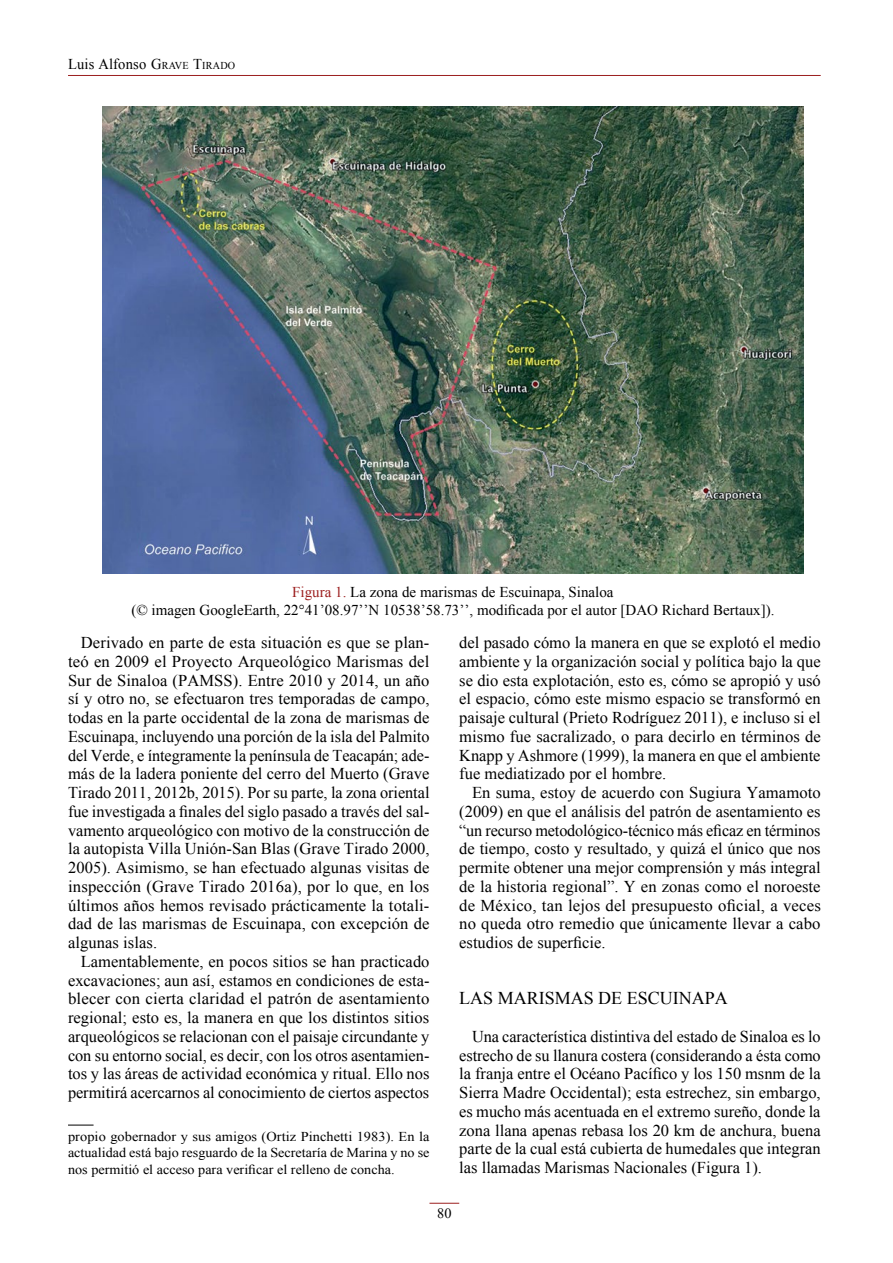
<style>
.page{position:relative;width:893px;height:1263px;background:#fff}
.page>*{position:absolute;margin:0;border:0;box-sizing:border-box;transform-origin:0 0}
.t1{font:18px "Times New Roman";color:#000}
.t2{font:16.5px/18.8px "Times New Roman";color:#000;text-align:justify}
.t3{font:15px/18px "Times New Roman";color:#000;text-align:center}
.t4{font:14.25px "Times New Roman";color:#000}
.t5{font:13.5px/16.2px "Times New Roman";color:#000;text-align:justify;scale:1.06 1}
.s1{font-style:inherit}
.s2{font-size:10.5px}
.s3{color:#9c1f1f}
</style>
<div class="page">
<hr style="left:68px;top:75px;width:753px;height:1px;background:#9c1f1f">
<hr style="left:429px;top:1203px;width:30px;height:1px;background:#9c1f1f">
<svg style="left:68px;top:1125px;width:26px;height:1px"></svg>
<img style="left:102px;top:106px;width:702px;height:468px">
<p class="t3" style="left:68px;top:55px;width:169px">Luis Alfonso <span class="s1">G</span><span class="s2">RAVE</span> <span class="s1">T</span><span class="s2">IRADO</span></p>
<p class="t3" style="left:131px;top:583px;width:645px"><span class="s3">Figura 1.</span> La zona de marismas de Escuinapa, Sinaloa<br>(© imagen GoogleEarth, 22°41’08.97’’N 10538’58.73’’, modificada por el autor [DAO Richard Bertaux]).</p>
<p class="t2" style="left:68px;top:633px;width:363px;text-indent:13px">Derivado en parte de esta situación es que se plan&shy;teó en 2009 el Proyecto Arqueológico Marismas del Sur de Sinaloa (PAMSS). Entre 2010 y 2014, un año sí y otro no, se efectuaron tres temporadas de campo, todas en la parte occidental de la zona de marismas de Escuinapa, incluyendo una porción de la isla del Palmito del Verde, e íntegramente la península de Teacapán; ade&shy;más de la ladera poniente del cerro del Muerto (Grave Tirado 2011, 2012b, 2015). Por su parte, la zona oriental fue investigada a finales del siglo pasado a través del sal&shy;vamento arqueológico con motivo de la construcción de la autopista Villa Unión-San Blas (Grave Tirado 2000, 2005). Asimismo, se han efectuado algunas visitas de inspección (Grave Tirado 2016a), por lo que, en los últimos años hemos revisado prácticamente la totali&shy;dad de las marismas de Escuinapa, con excepción de algunas islas.</p>
<p class="t2" style="left:68px;top:952px;width:363px;text-indent:13px">Lamentablemente, en pocos sitios se han practicado excavaciones; aun así, estamos en condiciones de esta&shy;blecer con cierta claridad el patrón de asentamiento regional; esto es, la manera en que los distintos sitios arqueológicos se relacionan con el paisaje circundante y con su entorno social, es decir, con los otros asentamien&shy;tos y las áreas de actividad económica y ritual. Ello nos permitirá acercarnos al conocimiento de ciertos aspectos</p>
<p class="t5" style="left:68px;top:1128px;width:343px">propio gobernador y sus amigos (Ortiz Pinchetti 1983). En la actualidad está bajo resguardo de la Secretaría de Marina y no se nos permitió el acceso para verificar el relleno de concha.</p>
<p class="t2" style="left:459px;top:633px;width:363px">del pasado cómo la manera en que se explotó el medio ambiente y la organización social y política bajo la que se dio esta explotación, esto es, cómo se apropió y usó el espacio, cómo este mismo espacio se transformó en paisaje cultural (Prieto Rodríguez 2011), e incluso si el mismo fue sacralizado, o para decirlo en términos de Knapp y Ashmore (1999), la manera en que el ambiente fue mediatizado por el hombre.</p>
<p class="t2" style="left:459px;top:783px;width:363px;text-indent:13px">En suma, estoy de acuerdo con Sugiura Yamamoto (2009) en que el análisis del patrón de asentamiento es “un recurso metodológico-técnico más eficaz en términos de tiempo, costo y resultado, y quizá el único que nos permite obtener una mejor comprensión y más integral de la historia regional”. Y en zonas como el noroeste de México, tan lejos del presupuesto oficial, a veces no queda otro remedio que únicamente llevar a cabo estudios de superficie.</p>
<p class="t1" style="left:459px;top:986px;width:52px">Las marismas</p>
<p class="t1" style="left:598px;top:986px;width:87px">de Escuinapa</p>
<p class="t2" style="left:459px;top:1027px;width:363px;text-indent:13px">Una característica distintiva del estado de Sinaloa es lo estrecho de su llanura costera (considerando a ésta como la franja entre el Océano Pacífico y los 150 msnm de la Sierra Madre Occidental); esta estrechez, sin embargo, es mucho más acentuada en el extremo sureño, donde la zona llana apenas rebasa los 20 km de anchura, buena parte de la cual está cubierta de humedales que integran las llamadas Marismas Nacionales (Figura 1).</p>
<p class="t4" style="left:437px;top:1204px;width:16px">80</p>
</div>
